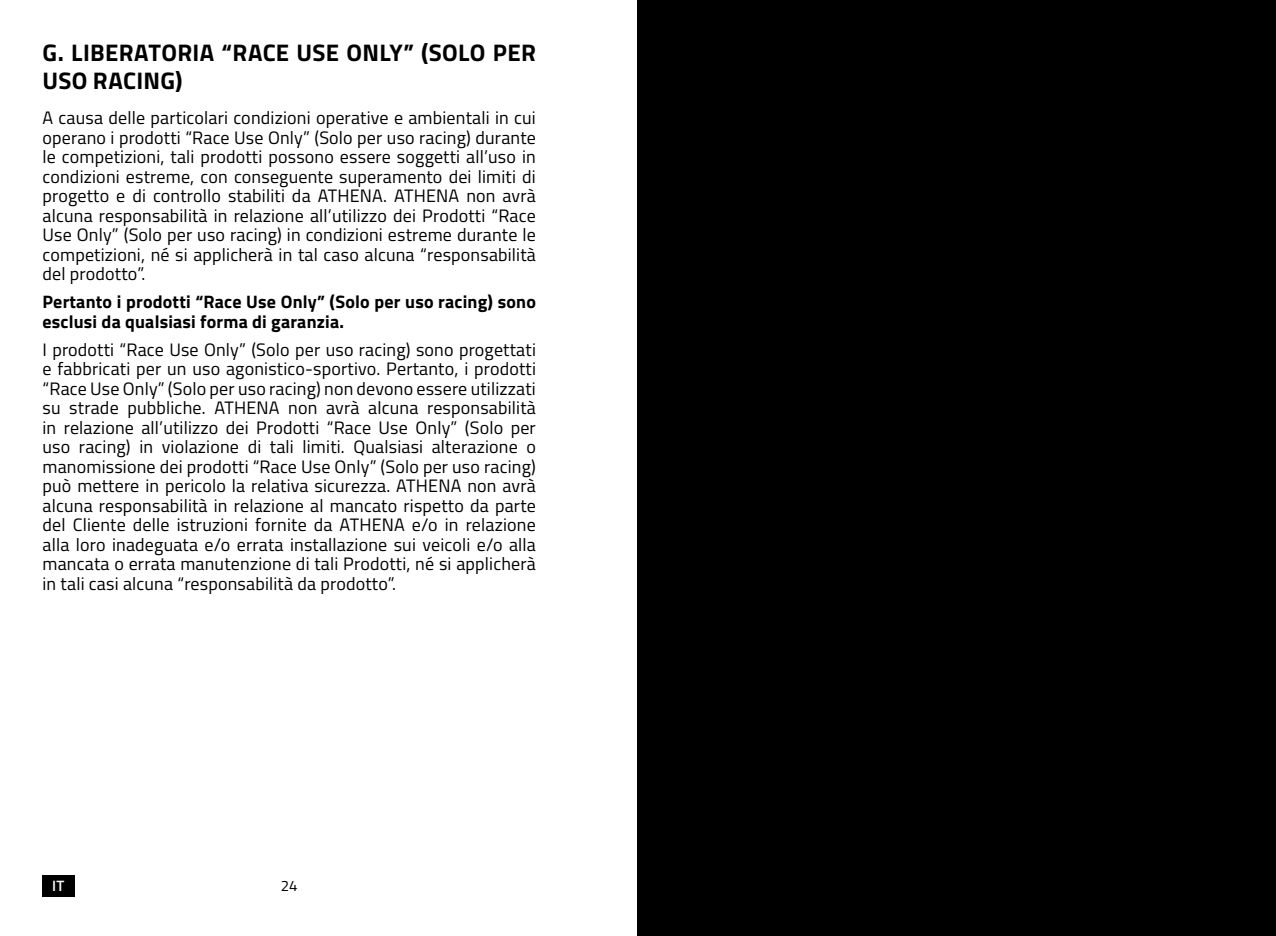
<style>
.page{position:relative;width:1276px;height:936px;background:#fff}
.page>*{position:absolute;margin:0;border:0;box-sizing:border-box;transform-origin:0 0}
.t1{font:700 24px/28.8px "Titillium";letter-spacing:.015em;color:#000}
.t2{font:18px/19.5px "Titillium";letter-spacing:.01em;color:#000;text-align:justify}
.t3{font:700 18px/19.5px "Titillium";letter-spacing:.01em;color:#000}
.t4{font:600 15px "Titillium";color:#fff}
.t5{font:15px "Titillium";color:#000}
</style>
<div class="page">
<div style="left:42px;top:874px;width:32px;height:22px;background:#000"></div>
<div style="left:638px;top:0;width:638px;height:935px;background:#000"></div>
<h1 class="t1" style="left:43px;top:36px;width:495px">G. LIBERATORIA “RACE USE ONLY” (SOLO PER<br>USO RACING)</h1>
<p class="t2" style="left:43px;top:107px;width:495px">A causa delle particolari condizioni operative e ambientali in cui operano i prodotti “Race Use Only” (Solo per uso racing) durante le competizioni, tali prodotti possono essere soggetti all’uso in condizioni estreme, con conseguente superamento dei limiti di progetto e di controllo stabiliti da ATHENA. ATHENA non avrà alcuna responsabilità in relazione all’utilizzo dei Prodotti “Race Use Only” (Solo per uso racing) in condizioni estreme durante le competizioni, né si applicherà in tal caso alcuna “responsabilità del prodotto”.</p>
<p class="t3" style="left:43px;top:291px;width:495px">Pertanto i prodotti “Race Use Only” (Solo per uso racing) sono esclusi da qualsiasi forma di garanzia.</p>
<p class="t2" style="left:43px;top:338px;width:495px">I prodotti “Race Use Only” (Solo per uso racing) sono progettati e fabbricati per un uso agonistico-sportivo. Pertanto, i prodotti “Race Use Only” (Solo per uso racing) non devono essere utilizzati su strade pubbliche. ATHENA non avrà alcuna responsabilità in relazione all’utilizzo dei Prodotti “Race Use Only” (Solo per uso racing) in violazione di tali limiti. Qualsiasi alterazione o manomissione dei prodotti “Race Use Only” (Solo per uso racing) può mettere in pericolo la relativa sicurezza. ATHENA non avrà alcuna responsabilità in relazione al mancato rispetto da parte del Cliente delle istruzioni fornite da ATHENA e/o in relazione alla loro inadeguata e/o errata installazione sui veicoli e/o alla mancata o errata manutenzione di tali Prodotti, né si applicherà in tali casi alcuna “responsabilità da prodotto”.</p>
<p class="t4" style="left:52px;top:874px;width:14px">IT</p>
<p class="t5" style="left:281px;top:875px;width:18px">24</p>
</div>
